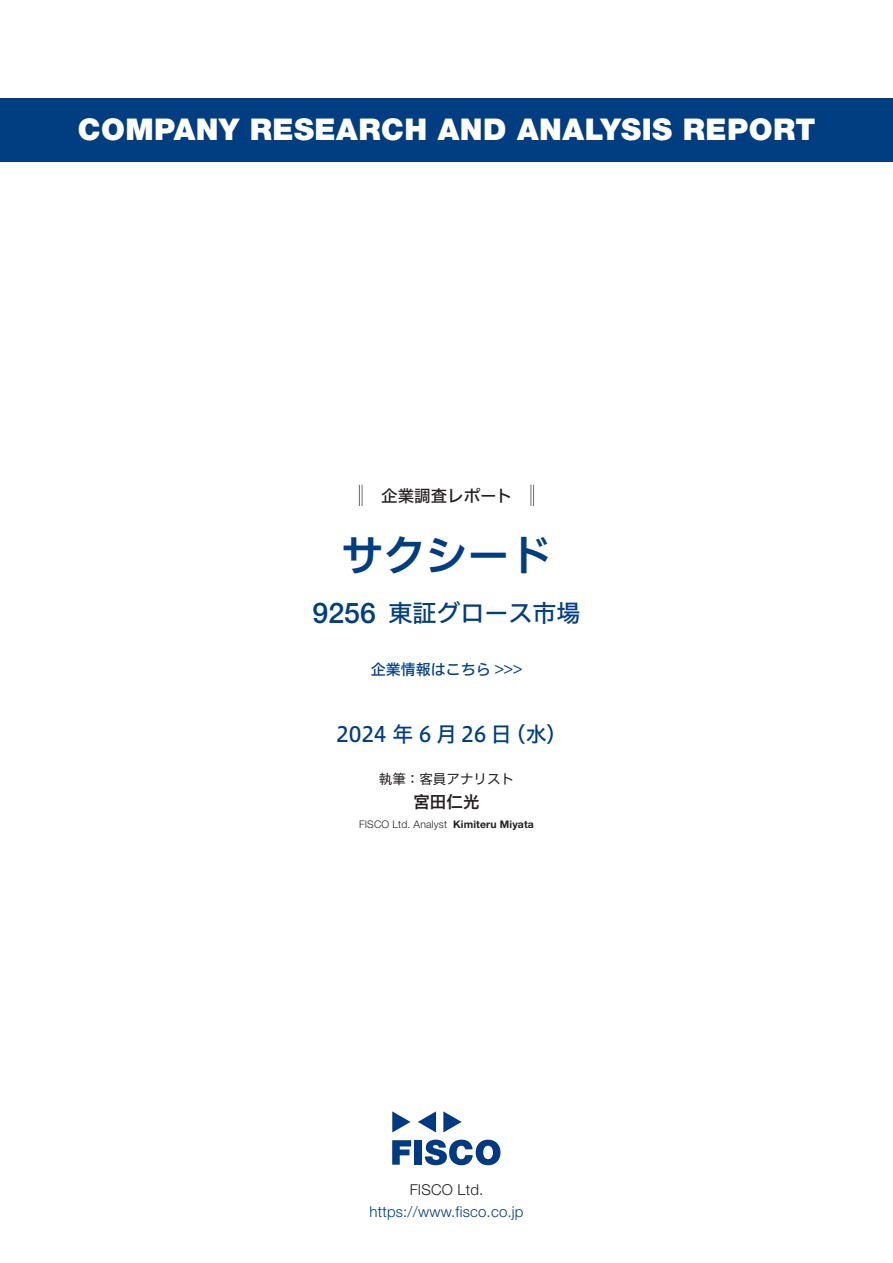
<style>
.page{position:relative;width:893px;height:1263px;background:#fff}
.page>*{position:absolute;margin:0;border:0;box-sizing:border-box;transform-origin:0 0}
.t1{font:42px "Hiragino UD Sans F Std N W6";color:#003d81}
.t2{font:900 30px "Helvetica Neue LT Std";letter-spacing:.015em;color:#fff}
.t3{font:500 28.5px "Helvetica Neue LT Std";color:#003d81}
.t4{font:24px "Hiragino UD Sans F Std N W5";color:#003d81}
.t5{font:21px "Hiragino UD Sans F Std N W5";letter-spacing:-.005em;color:#003d81}
.t6{font:16.5px "Hiragino UD Sans F Std N W5";color:#231f20}
.t7{font:16.5px "Hiragino UD Sans F Std N W6";color:#231f20}
.t8{font:300 15px "Helvetica Neue LT Std";letter-spacing:.015em;color:#003d81}
.t9{font:15px "Hiragino UD Sans F Std N W5";color:#003d81}
.t10{font:300 15px "Helvetica Neue LT Std";letter-spacing:.015em;color:#231f20}
.t11{font:13.5px "Hiragino UD Sans F Std N W4";color:#231f20}
.t12{font:300 10.5px "Helvetica Neue LT Std";letter-spacing:.015em;color:#231f20}
.t13{font:700 10.5px "Helvetica Neue LT Std";letter-spacing:.015em;color:#231f20}
</style>
<div class="page">
<svg style="left:392px;top:1140px;width:19px;height:25px"></svg>
<div style="left:414px;top:1140px;width:8px;height:25px;background:#003a83"></div>
<svg style="left:425px;top:1139px;width:75px;height:26px"></svg>
<svg style="left:392px;top:1111px;width:18px;height:21px"></svg>
<svg style="left:443px;top:1111px;width:19px;height:21px"></svg>
<svg style="left:418px;top:1111px;width:18px;height:21px"></svg>
<div style="left:0;top:98px;width:893px;height:64px;background:#003d81"></div>
<svg style="left:359px;top:485px;width:4px;height:21px"></svg>
<svg style="left:531px;top:485px;width:3px;height:21px"></svg>
<p class="t2" style="left:78px;top:112px;width:739px">COMPANY RESEARCH AND ANALYSIS REPORT</p>
<p class="t6" style="left:365px;top:483px;width:149px">　企業調査レポート</p>
<h1 class="t1" style="left:341px;top:523px;width:212px">サクシード</h1>
<p class="t3" style="left:313px;top:596px;width:65px">9256</p>
<p class="t4" style="left:388px;top:594px;width:193px">東証グロース市場</p>
<p class="t9" style="left:371px;top:658px;width:153px">企業情報はこちら &lt;&lt;&lt;</p>
<p class="t5" style="left:336px;top:718px;width:177px">2024 年 6 月26 日</p>
<p class="t5" style="left:505px;top:718px;width:64px">（水(</p>
<p class="t11" style="left:379px;top:768px;width:137px">執筆：客員アナリスト</p>
<p class="t7" style="left:413px;top:789px;width:67px">宮田仁光</p>
<p class="t13" style="left:453px;top:818px;width:82px">Kimiteru Miyata</p>
<p class="t12" style="left:359px;top:818px;width:90px">FISCO Ltd. Analyst</p>
<p class="t10" style="left:410px;top:1180px;width:75px">FISCO Ltd.</p>
<p class="t8" style="left:369px;top:1202px;width:156px">https://www.fisco.co j p.</p>
</div>
